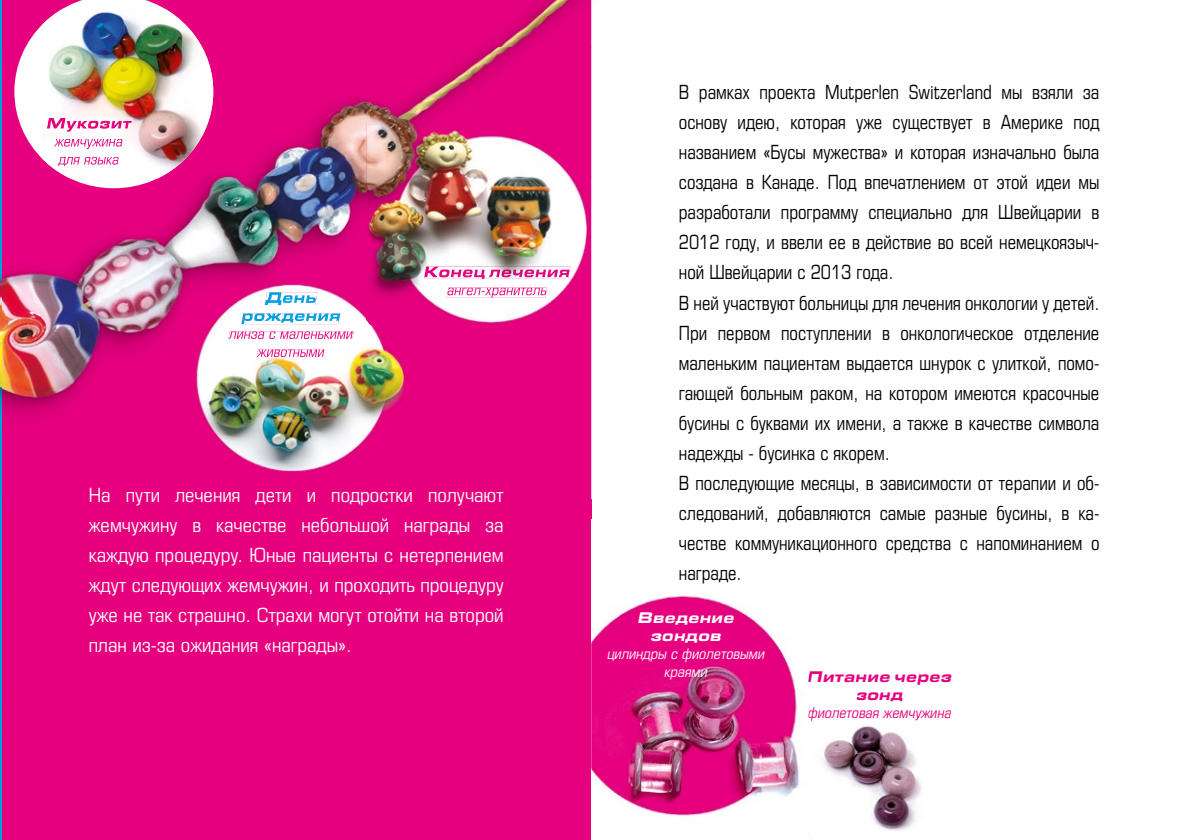
<style>
.page{position:relative;width:1191px;height:840px;background:#fff}
.page>*{position:absolute;margin:0;border:0;box-sizing:border-box;transform-origin:0 0}
.t1{font:21.2px/30px "Eurostile Con";color:#000;scale:.93 1}
.t2{font:21.2px/30px "Eurostile Con";color:#fff;text-align:justify}
.t3{font:italic 16px/18px "Eurostile Con";color:#fff;text-align:center}
.t4{font:italic 16px "Eurostile Con";color:#e6007d}
.t5{font:italic 900 16px/18px "Eurostile Ext";color:#e6007d;text-align:center;scale:.93 1}
.t6{font:italic 900 16px/18px "Eurostile Ext";color:#fff;text-align:center;scale:.93 1}
</style>
<div class="page">
<img style="left:591px;top:595px;width:208px;height:222px">
<div style="left:1px;top:0;width:590px;height:839px;background:#e6007d"></div>
<hr style="left:0;top:0;width:1px;height:839px;background:#009fe3">
<img style="left:591px;top:0;width:1px;height:498px">
<img style="left:1px;top:0;width:581px;height:47px">
<img style="left:0;top:47px;width:74px;height:451px">
<img style="left:149px;top:85px;width:221px;height:220px">
<img style="left:370px;top:47px;width:153px;height:77px">
<img style="left:74px;top:188px;width:75px;height:209px">
<img style="left:149px;top:305px;width:30px;height:38px">
<img style="left:282px;top:472px;width:17px;height:1px">
<img style="left:1px;top:604px;width:1px;height:235px">
<img style="left:367px;top:124px;width:220px;height:200px">
<img style="left:193px;top:281px;width:213px;height:191px">
<img style="left:367px;top:281px;width:39px;height:43px">
<img style="left:265px;top:292px;width:52px;height:13px">
<img style="left:241px;top:313px;width:99px;height:11px">
<img style="left:228px;top:331px;width:126px;height:8px">
<img style="left:257px;top:349px;width:67px;height:8px">
<img style="left:811px;top:720px;width:110px;height:111px">
<img style="left:424px;top:266px;width:146px;height:13px">
<img style="left:446px;top:287px;width:101px;height:10px">
<svg style="left:14px;top:0;width:199px;height:188px"></svg>
<img style="left:42px;top:9px;width:171px;height:169px">
<img style="left:46px;top:118px;width:87px;height:14px">
<img style="left:53px;top:139px;width:70px;height:10px">
<img style="left:57px;top:157px;width:62px;height:9px">
<p class="t2" style="left:89px;top:479px;width:416px">На пути лечения дети и подростки получают жемчужину в качестве небольшой награды за каждую процедуру. Юные пациенты с нетерпением ждут следующих жемчужин, и проходить процедуру уже не так страшно. Страхи могут отойти на второй план из-за ожидания «награды».</p>
<p class="t1" style="left:679px;top:76px;width:454px">В рамках проекта Mutperlen Switzerland мы взяли за основу идею, которая уже существует в Америке под названием «Бусы мужества» и которая изначально была создана в Канаде. Под впечатлением от этой идеи мы разработали программу специально для Швейцарии в 2012 году, и ввели ее в действие во всей немецкоязыч&shy;ной Швейцарии с 2013 года.<br>В ней участвуют больницы для лечения онкологии у детей.<br>При первом поступлении в онкологическое отделение маленьким пациентам выдается шнурок с улиткой, помо&shy;гающей больным раком, на котором имеются красочные бусины с буквами их имени, а также в качестве символа надежды - бусинка с якорем.<br>В последующие месяцы, в зависимости от терапии и об&shy;следований, добавляются самые разные бусины, в ка&shy;честве коммуникационного средства с напоминанием о награде.</p>
<p class="t6" style="left:637px;top:607px;width:110px">Введение зондов</p>
<p class="t3" style="left:607px;top:643px;width:163px">цилиндры сфиолетовыми краями</p>
<p class="t5" style="left:806px;top:665px;width:161px">Питание через зонд</p>
<p class="t4" style="left:807px;top:701px;width:149px">фиолетоваяжемчужина</p>
</div>
